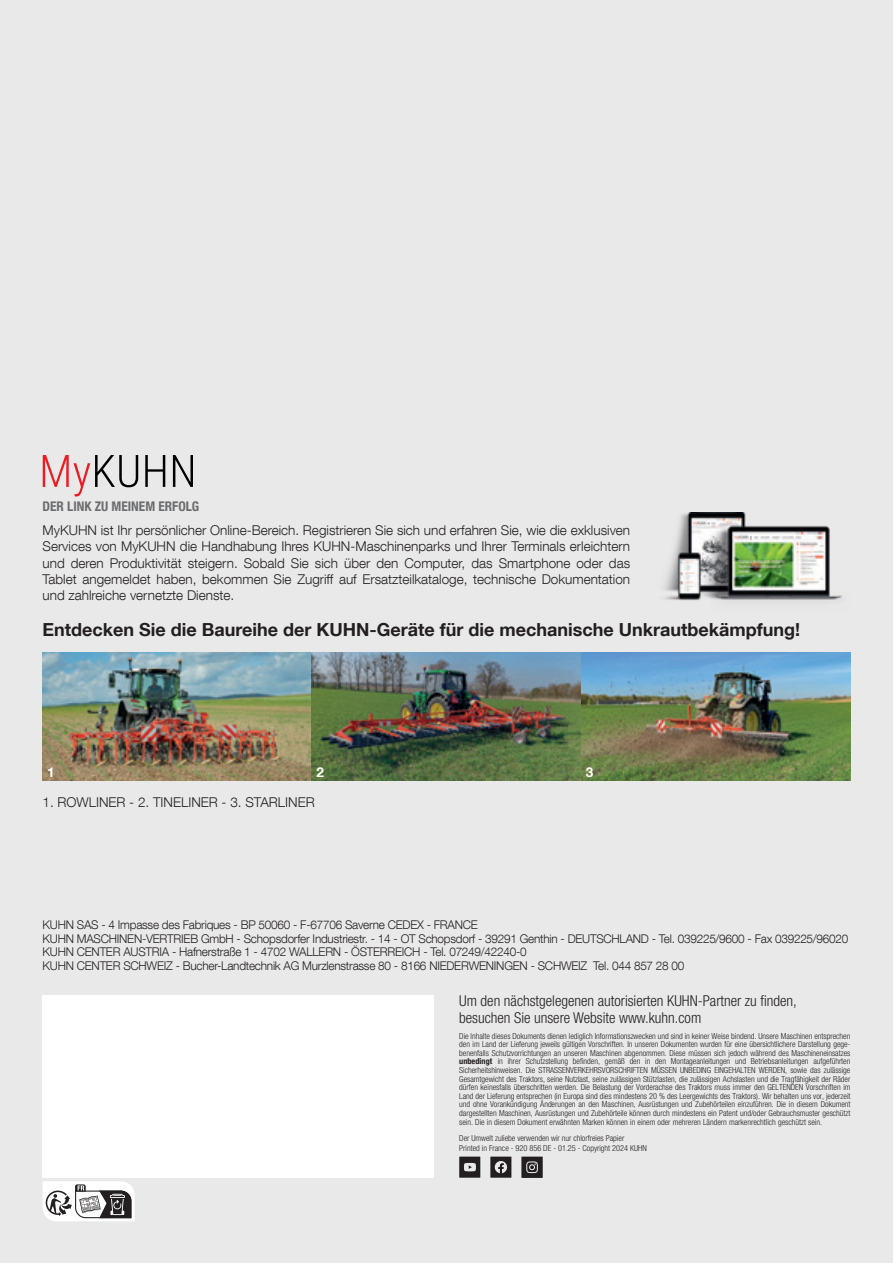
<style>
.page{position:relative;width:893px;height:1263px;background:#e9e9e9}
.page>*{position:absolute;margin:0;border:0;box-sizing:border-box;transform-origin:0 0}
.t1{font:700 18px "Helvetica Neue LT Com";color:#231f20}
.t2{font:300 condensed 15px/16.5px "Helvetica Neue LT Com";color:#231f20}
.t3{font:300 13.5px/16.2px "Helvetica Neue LT Com";color:#231f20;text-align:justify}
.t4{font:700 13.5px "Helvetica Neue LT Com";color:#fff}
.t5{font:700 condensed 13.35px "Helvetica Neue LT Com";color:#6c6d70}
.t6{font:300 12px/13.5px "Helvetica Neue LT Com";letter-spacing:-.02em;color:#231f20}
.t7{font:300 condensed 8.25px/8.6px "Helvetica Neue LT Com";color:#231f20;text-align:justify}
.s1{font-weight:700}
</style>
<div class="page">
<div style="left:43px;top:995px;width:391px;height:183px;background:#fff"></div>
<svg style="left:43px;top:1181px;width:92px;height:40px;background:#b9b8b8"></svg>
<img style="left:43px;top:653px;width:807px;height:127px">
<img style="left:664px;top:513px;width:178px;height:88px">
<svg style="left:43px;top:455px;width:95px;height:41px"></svg>
<svg style="left:145px;top:455px;width:20px;height:32px"></svg>
<svg style="left:173px;top:455px;width:20px;height:32px"></svg>
<svg style="left:521px;top:1156px;width:22px;height:22px"></svg>
<svg style="left:490px;top:1156px;width:21px;height:22px"></svg>
<svg style="left:459px;top:1156px;width:21px;height:22px"></svg>
<h3 class="t5" style="left:43px;top:498px;width:158px">DER LINK ZU MEINEM ERFOLG</h3>
<p class="t3" style="left:43px;top:522px;width:589px">MyKUHN ist Ihr persönlicher Online-Bereich. Registrieren Sie sich und erfahren Sie, wie die exklusiven Services von MyKUHN die Handhabung Ihres KUHN-Maschinenparks und Ihrer Terminals erleichtern und deren Produktivität steigern. Sobald Sie sich über den Computer, das Smartphone oder das Tablet angemeldet haben, bekommen Sie Zugriff auf Ersatzteilkataloge, technische Dokumentation und zahlreiche vernetzte Dienste.</p>
<h1 class="t1" style="left:43px;top:618px;width:759px">Entdecken Sie die Baureihe der KUHN-Geräte für die mechanische Unkrautbekämpfung!</h1>
<h3 class="t4" style="left:47px;top:763px;width:9px">1</h3>
<h3 class="t4" style="left:317px;top:763px;width:9px">2</h3>
<h3 class="t4" style="left:586px;top:763px;width:9px">3</h3>
<h3 class="t3" style="left:43px;top:794px;width:274px">1. ROWLINER - 2. TINELINER - 3. STARLINER</h3>
<p class="t6" style="left:43px;top:918px;width:807px">KUHN SAS - 4 Impasse des Fabriques - BP 50060 - F-67706 Saverne CEDEX - FRANCE<br>KUHN MASCHINEN-VERTRIEB GmbH - Schopsdorfer Industriestr. - 14 - OT Schopsdorf - 39291 Genthin - DEUTSCHLAND - Tel. 039225/9600 - Fax 039225/96020<br>KUHN CENTER AUSTRIA - Hafnerstraße 1 - 4702 WALLERN - ÖSTERREICH - Tel. 07249/42240-0<br>KUHN CENTER SCHWEIZ - Bucher-Landtechnik AG Murzlenstrasse 80 - 8166 NIEDERWENINGEN - SCHWEIZ Tel. 044 857 28 00</p>
<h2 class="t2" style="left:459px;top:992px;width:339px">Um den nächstgelegenen autorisierten KUHN-Partner zu finden, besuchen Sie unsere Website www.kuhn.com</h2>
<p class="t7" style="left:459px;top:1031px;width:393px">Die Inhalte dieses Dokuments dienen lediglich Informationszwecken und sind in keiner Weise bindend. Unsere Maschinen entsprechen den im Land der Lieferung jeweils gültigen Vorschriften. In unseren Dokumenten wurden für eine übersichtlichere Darstellung gege&shy;benenfalls Schutzvorrichtungen an unseren Maschinen abgenommen. Diese müssen sich jedoch während des Maschineneinsatzes <span class="s1">unbedingt</span> in ihrer Schutzstellung befinden, gemäß den in den Montageanleitungen und Betriebsanleitungen aufgeführten Sicherheitshinweisen. Die STRASSENVERKEHRSVORSCHRIFTEN MÜSSEN UNBEDING EINGEHALTEN WERDEN, sowie das zulässige Gesamtgewicht des Traktors, seine Nutzlast, seine zulässigen Stützlasten, die zulässigen Achslasten und die Tragfähigkeit der Räder dürfen keinesfalls überschritten werden. Die Belastung der Vorderachse des Traktors muss immer den GELTENDEN Vorschriften im Land der Lieferung entsprechen (in Europa sind dies mindestens 20 % des Leergewichts des Traktors). Wir behalten uns vor, jederzeit und ohne Vorankündigung Änderungen an den Maschinen, Ausrüstungen und Zubehörteilen einzuführen. Die in diesem Dokument dargestellten Maschinen, Ausrüstungen und Zubehörteile können durch mindestens ein Patent und/oder Gebrauchsmuster geschützt sein. Die in diesem Dokument erwähnten Marken können in einem oder mehreren Ländern markenrechtlich geschützt sein.</p>
<p class="t7" style="left:459px;top:1133px;width:189px;line-height:9.9px">Der Umwelt zuliebe verwenden wir nur chlorfreies Papier<br>Printed in France - 920 856 DE - 01.25 - Copyright 2024 KUHN</p>
</div>
